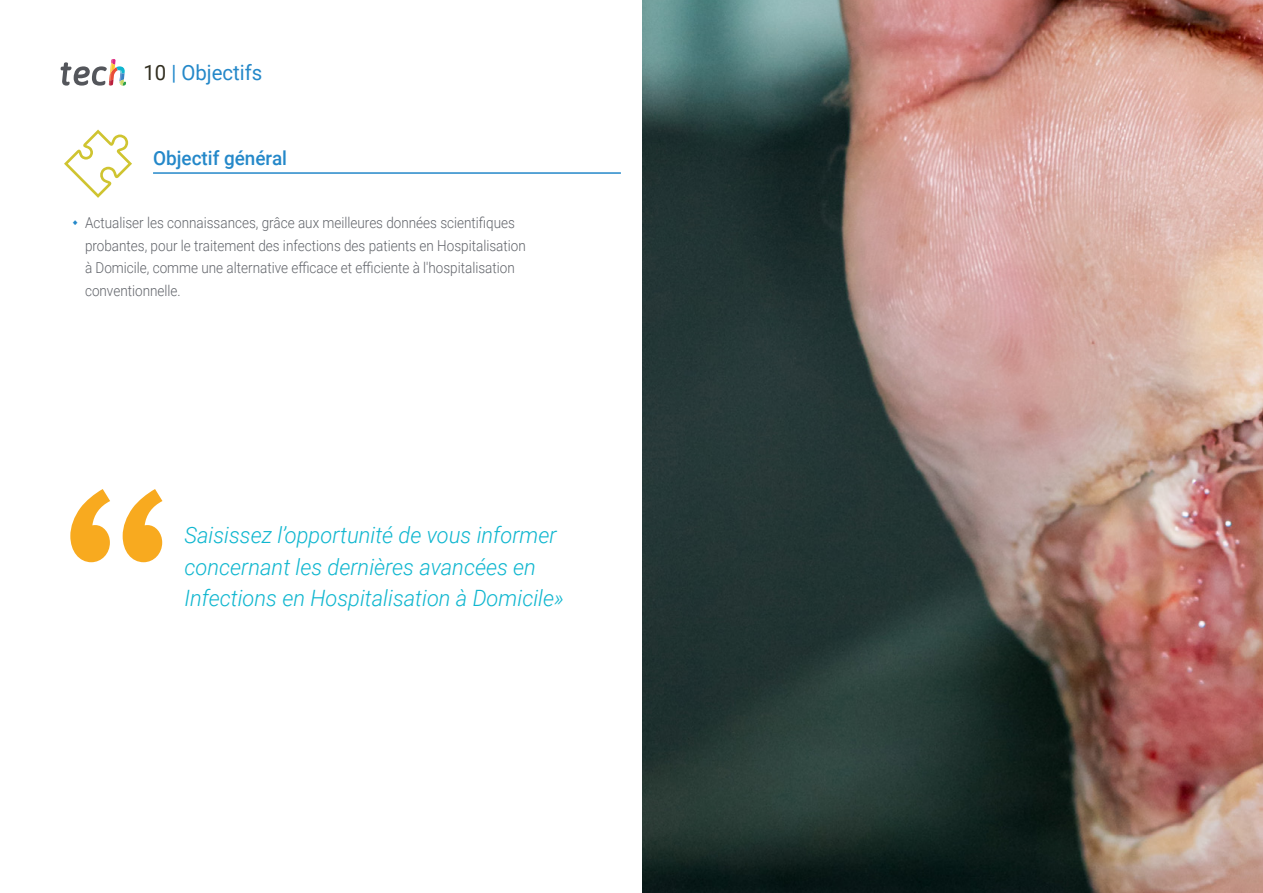
<style>
.page{position:relative;width:1263px;height:893px;background:#fff}
.page>*{position:absolute;margin:0;border:0;box-sizing:border-box;transform-origin:0 0}
.t1{font:italic 300 22.5px/31.5px "Roboto";color:#0fb6cf}
.t2{font:21px "Roboto";color:#2488c9}
.t3{font:500 19.5px "Roboto";color:#2488c9}
.t4{font:300 15px/22.5px "Roboto";color:#61646a;scale:.9 1}
.s1{color:#312e20}
.s2{color:#2289cb}
</style>
<div class="page">
<hr style="left:153px;top:173px;width:468px;height:1px;background:#2488c9">
<svg style="left:64px;top:130px;width:68px;height:68px"></svg>
<img style="left:642px;top:0;width:621px;height:893px">
<svg style="left:61px;top:59px;width:65px;height:27px"></svg>
<svg style="left:70px;top:489px;width:92px;height:73px"></svg>
<h2 class="t2" style="left:144px;top:57px;width:120px"><span class="s1">10</span> <span class="s2">|</span> Objectifs</h2>
<h3 class="t3" style="left:153px;top:144px;width:135px">Objectif général</h3>
<p class="t4" style="left:85px;top:211px;width:491px">Actualiser les connaissances, grâce aux meilleures données scientifiques probantes, pour le traitement des infections des patients en Hospitalisation à Domicile, comme une alternative efficace et efficiente à l'hospitalisation conventionnelle.</p>
<h1 class="t1" style="left:184px;top:518px;width:381px">Saisissez l’opportunité de vous informer concernant les dernières avancées en<br>Infections en Hospitalisation à Domicile»</h1>
</div>
